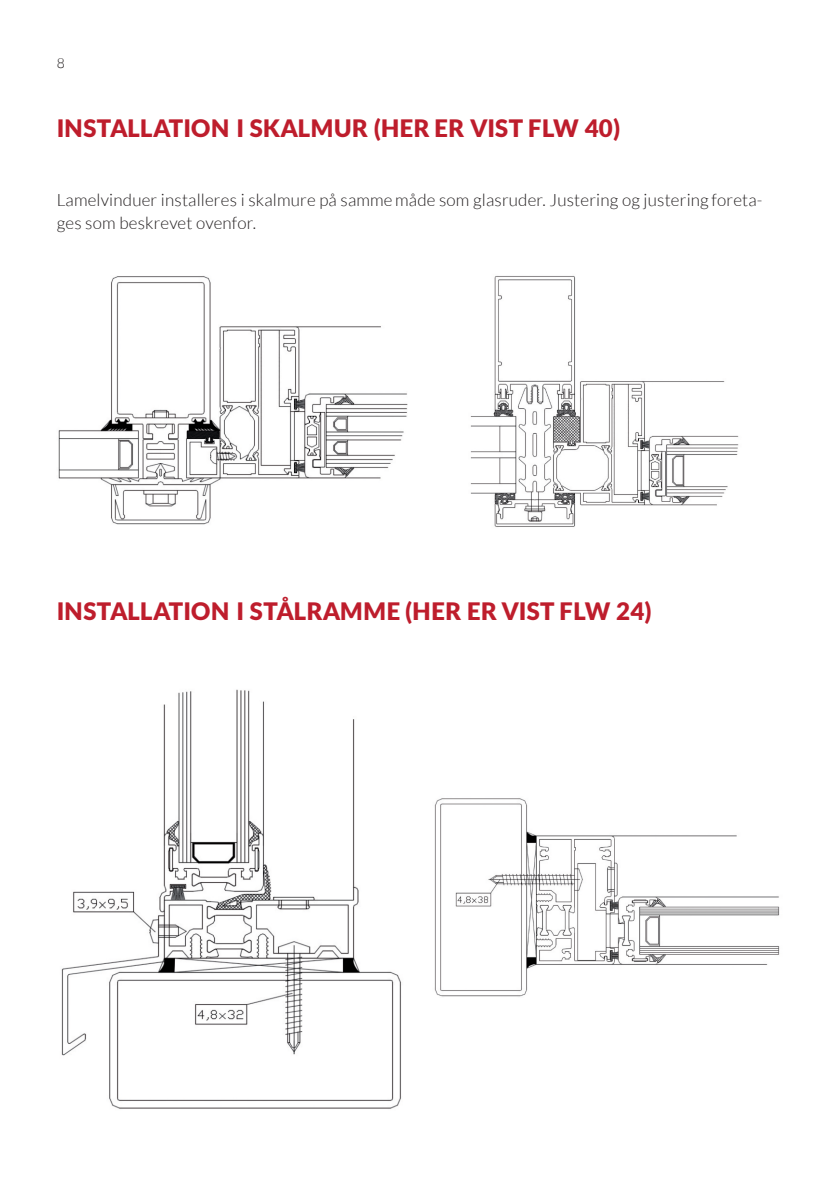
<style>
.page{position:relative;width:840px;height:1191px;background:#fff}
.page>*{position:absolute;margin:0;border:0;box-sizing:border-box;transform-origin:0 0}
.t1{font:900 24px "Lato";letter-spacing:.015em;color:#be1d2c}
.t2{font:300 17px/23px "Lato";letter-spacing:.01em;color:#231f20}
.t3{font:300 14px "Lato";color:#231f20}
</style>
<div class="page">
<img style="left:58px;top:276px;width:350px;height:249px">
<img style="left:470px;top:276px;width:269px;height:251px">
<img style="left:61px;top:689px;width:340px;height:420px">
<img style="left:434px;top:798px;width:346px;height:199px">
<p class="t3" style="left:57px;top:57px;width:10px">8</p>
<h1 class="t1" style="left:57px;top:118px;width:564px">INSTALLATION I SKALMUR (HER ER VIST FLW 40)</h1>
<p class="t2" style="left:57px;top:189px;width:707px">Lamelvinduer installeres i skalmure på samme måde som glasruder. Justering og justering foreta&shy;ges som beskrevet ovenfor.</p>
<h1 class="t1" style="left:57px;top:601px;width:596px">INSTALLATION I STÅLRAMME (HER ER VIST FLW 24)</h1>
</div>
